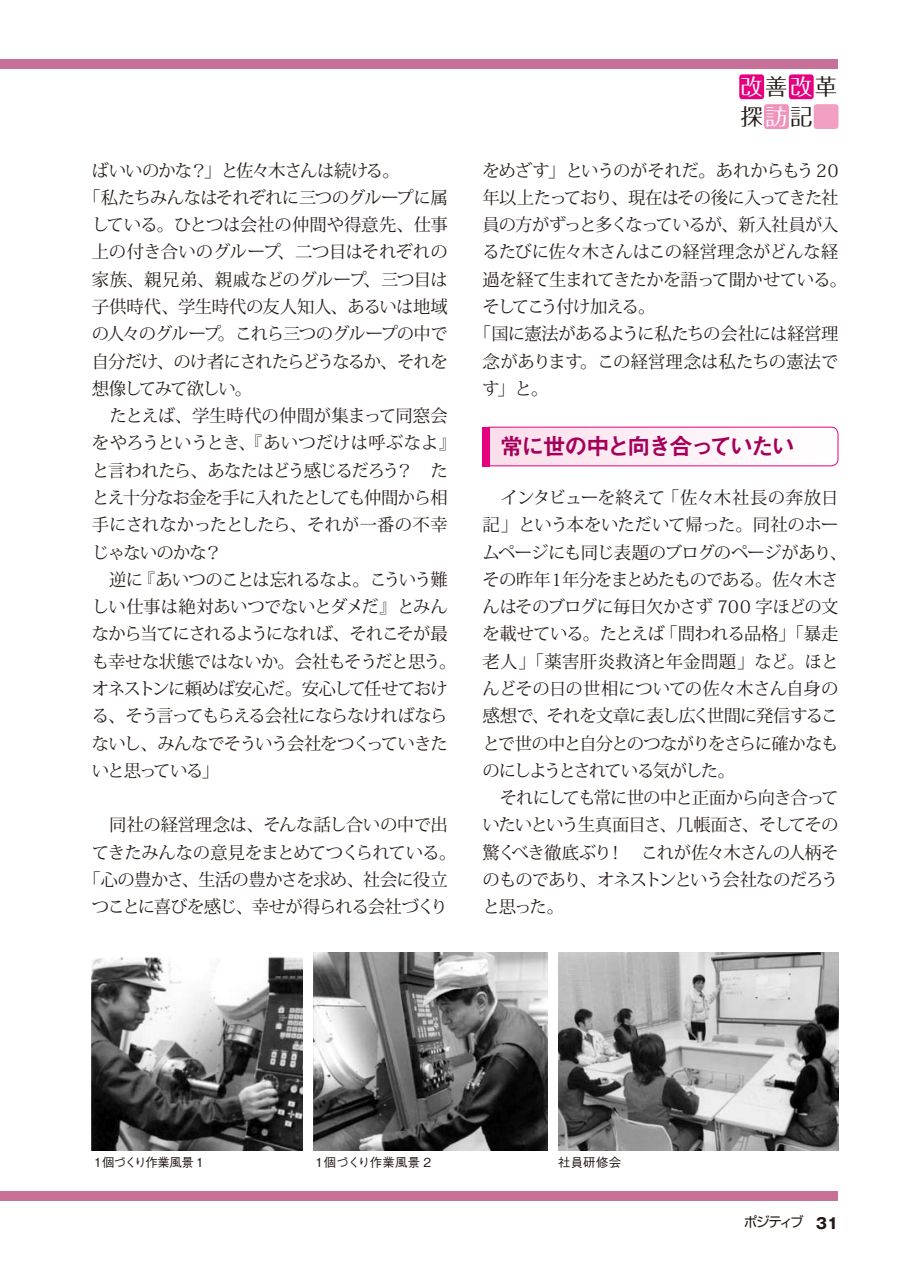
<style>
.page{position:relative;width:903px;height:1275px;background:#fff}
.page>*{position:absolute;margin:0;border:0;box-sizing:border-box;transform-origin:0 0}
.t1{font:23.62px "Midashi Go Pro MB31";letter-spacing:-.11em;color:#a4005b}
.t2{font:22.4px/29.8px "Folk Pro";letter-spacing:.11em;color:#231916}
.t3{font:17.32px/27.3px "Koz Min Pro";letter-spacing:-.05em;color:#231916;text-align:center}
.t4{font:17.32px "Koz Min Pro";letter-spacing:-.075em;color:#231916}
.t5{font:17.32px "Koz Min Pro";letter-spacing:-.07em;color:#231916}
.t6{font:17.32px "Koz Min Pro";letter-spacing:-.02em;color:#231916}
.t7{font:17.32px "Koz Min Pro";letter-spacing:-.01em;color:#231916}
.t8{font:17.32px "Koz Min Pro";letter-spacing:-.08em;color:#231916}
.t9{font:17.32px "Koz Min Pro";color:#231916}
.t10{font:17.32px "Koz Min Pro";letter-spacing:-.015em;color:#231916}
.t11{font:17.32px "Koz Min Pro";letter-spacing:-.03em;color:#231916}
.t12{font:17.32px "Koz Min Pro";letter-spacing:-.025em;color:#231916}
.t13{font:17.32px "Koz Min Pro";letter-spacing:-.005em;color:#231916}
.t14{font:17.32px "Koz Min Pro";letter-spacing:-.105em;color:#231916}
.t15{font:17.32px "Koz Min Pro";letter-spacing:-.09em;color:#231916}
.t16{font:13.65px "Shin Go Pro";letter-spacing:-.15em;color:#231916}
.t17{font:500 12.42px "Gothic BBB Pro";letter-spacing:-.03em;color:#231916}
.t18{font:500 12.42px "Gothic BBB Pro";letter-spacing:-.07em;color:#231916}
.s1{color:#fff}
.s2{font-family:"Gothic MB101 Pro";font-weight:700;font-size:14.88px}
</style>
<div class="page">
<div style="left:0;top:60px;width:838px;height:9px;background:#c77198"></div>
<div style="left:0;top:1191px;width:838px;height:9px;background:#c77198"></div>
<div style="left:739px;top:74px;width:25px;height:25px;background:#e4007f;border-radius:3px"></div>
<div style="left:789px;top:74px;width:25px;height:25px;background:#e4007f;border-radius:3px"></div>
<div style="left:764px;top:104px;width:25px;height:25px;background:#ef93bb;border-radius:3px"></div>
<div style="left:814px;top:104px;width:24px;height:25px;background:#f19fc2;border-radius:3px"></div>
<div style="left:483px;top:427px;width:355px;height:39px;background:linear-gradient(to right,#faddea,#fff);border-radius:7px"></div>
<div style="left:482px;top:427px;width:356px;height:39px;border:1px solid #e4007f;border-radius:7px"></div>
<div style="left:482px;top:427px;width:8px;height:39px;background:#e4007f"></div>
<img style="left:559px;top:952px;width:279px;height:199px">
<img style="left:313px;top:952px;width:235px;height:199px">
<img style="left:92px;top:957px;width:210px;height:194px">
<p class="t3" style="left:92px;top:156px;width:309px">ばいいのかな？」と佐々木さんは続ける。</p>
<p class="t3" style="left:83px;top:183px;width:366px">「私たちみんなはそれぞれに三つのグループに属</p>
<p class="t10" style="left:92px;top:212px;width:357px">している。ひとつは会社の仲間や得意先、仕事</p>
<p class="t6" style="left:92px;top:240px;width:357px">上の付き合いのグループ、二つ目はそれぞれの</p>
<p class="t11" style="left:92px;top:267px;width:357px">家族、親兄弟、親戚などのグループ、三つ目は</p>
<p class="t6" style="left:92px;top:294px;width:357px">子供時代、学生時代の友人知人、あるいは地域</p>
<p class="t8" style="left:92px;top:322px;width:357px">の人々のグループ。これら三つのグループの中で</p>
<p class="t3" style="left:92px;top:347px;width:357px">自分だけ、のけ者にされたらどうなるか、それを</p>
<p class="t15" style="left:92px;top:376px;width:162px">想像してみて欲しい。</p>
<p class="t7" style="left:92px;top:403px;width:357px">　たとえば、学生時代の仲間が集まって同窓会</p>
<p class="t9" style="left:92px;top:431px;width:366px">をやろうというとき、『あいつだけは呼ぶなよ』</p>
<p class="t4" style="left:92px;top:458px;width:357px">と言われたら、あなたはどう感じるだろう？　た</p>
<p class="t5" style="left:92px;top:485px;width:357px">とえ十分なお金を手に入れたとしても仲間から相</p>
<p class="t7" style="left:92px;top:513px;width:357px">手にされなかったとしたら、それが一番の不幸</p>
<p class="t3" style="left:92px;top:538px;width:149px">じゃないのかな？　</p>
<p class="t3" style="left:92px;top:565px;width:357px">　逆に『あいつのことは忘れるなよ。こういう難</p>
<p class="t12" style="left:92px;top:594px;width:357px">しい仕事は絶対あいつでないとダメだ』とみん</p>
<p class="t5" style="left:92px;top:622px;width:357px">なから当てにされるようになれば、それこそが最</p>
<p class="t3" style="left:92px;top:647px;width:366px">も幸せな状態ではないか。会社もそうだと思う。</p>
<p class="t3" style="left:92px;top:674px;width:357px">オネストンに頼めば安心だ。安心して任せておけ</p>
<p class="t4" style="left:92px;top:704px;width:357px">る、そう言ってもらえる会社にならなければなら</p>
<p class="t4" style="left:92px;top:731px;width:357px">ないし、みんなでそういう会社をつくっていきた</p>
<p class="t8" style="left:92px;top:758px;width:129px">いと思っている」</p>
<p class="t3" style="left:83px;top:811px;width:375px">　同社の経営理念は、そんな話し合いの中で出てきたみんなの意見をまとめてつくられている。「心の豊かさ、生活の豊かさを求め、社会に役立つことに喜びを感じ、幸せが得られる会社づくり</p>
<p class="t2" style="left:740px;top:69px;width:98px"><span class="s1">改</span>善<span class="s1">改</span>革探<span class="s1">訪</span>記</p>
<p class="t3" style="left:482px;top:156px;width:357px">をめざす」というのがそれだ。あれからもう 20</p>
<p class="t5" style="left:482px;top:185px;width:357px">年以上たっており、現在はその後に入ってきた社</p>
<p class="t3" style="left:482px;top:210px;width:357px">員の方がずっと多くなっているが、新入社員が入</p>
<p class="t6" style="left:482px;top:240px;width:357px">るたびに佐々木さんはこの経営理念がどんな経</p>
<p class="t3" style="left:482px;top:265px;width:366px">過を経て生まれてきたかを語って聞かせている。</p>
<p class="t14" style="left:482px;top:294px;width:175px">そしてこう付け加える。</p>
<p class="t3" style="left:474px;top:320px;width:366px">「国に憲法があるように私たちの会社には経営理</p>
<p class="t13" style="left:482px;top:349px;width:357px">念があります。この経営理念は私たちの憲法で</p>
<p class="t3" style="left:482px;top:374px;width:67px">す」と。</p>
<h1 class="t1" style="left:500px;top:428px;width:297px">常に世の中と向き合っていたい</h1>
<p class="t3" style="left:482px;top:483px;width:366px;text-align:left">　インタビューを終えて「佐々木社長の奔放日記」という本をいただいて帰った。同社のホームページにも同じ表題のブログのページがあり、その昨年１年分をまとめたものである。佐々木さんはそのブログに毎日欠かさず 700 字ほどの文を載せている。たとえば「問われる品格」「暴走老人」「薬害肝炎救済と年金問題」など。ほとんどその日の世相についての佐々木さん自身の感想で、それを文章に表し広く世間に発信することで世の中と自分とのつながりをさらに確かなものにしようとされている気がした。<br>　それにしても常に世の中と正面から向き合っていたいという生真面目さ、几帳面さ、そしてその驚くべき徹底ぶり！　これが佐々木さんの人柄そのものであり、オネストンという会社なのだろうと思った。</p>
<p class="t18" style="left:92px;top:1152px;width:114px">１個づくり作業風景 1</p>
<p class="t17" style="left:313px;top:1152px;width:120px">１個づくり作業風景 2</p>
<p class="t17" style="left:558px;top:1152px;width:65px">社員研修会</p>
<p class="t16" style="left:744px;top:1211px;width:96px">ポジティブ <span class="s2">31</span></p>
</div>
